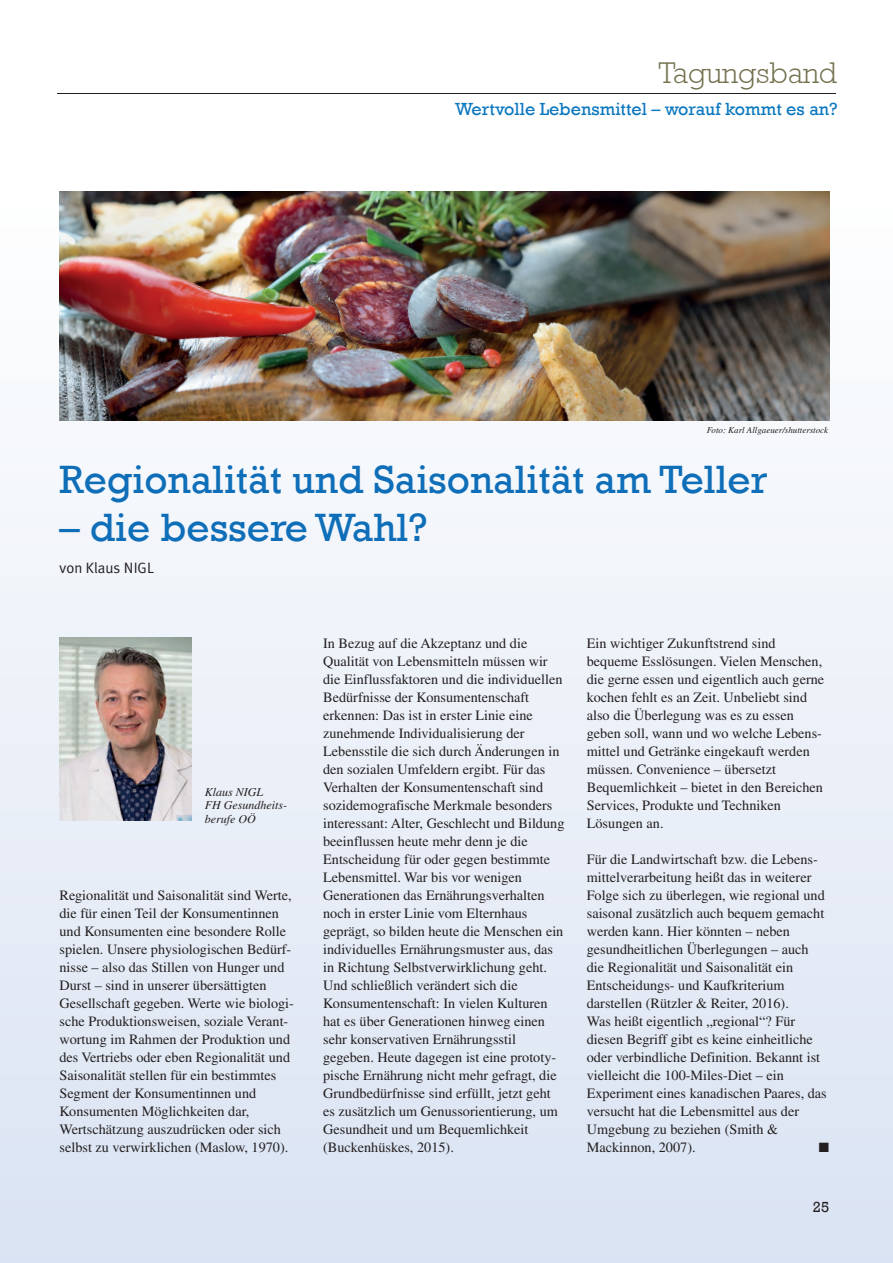
<style>
.page{position:relative;width:893px;height:1263px;background:#fff}
.page>*{position:absolute;margin:0;border:0;box-sizing:border-box;transform-origin:0 0}
.t1{font:40.5px "Rockwell";color:#0f6eb8}
.t2{font:300 30px "Rockwell";color:#72704d}
.t3{font:18px "Rockwell";color:#0c78bf}
.t4{font:15px "Meta Plus";color:#231f20}
.t5{font:15px "Rockwell";color:#231f20}
.t6{font:14.25px/18px "Times LT Std";color:#231f20}
.t7{font:13.5px "Zapf Dingbats ITC";color:#231f20}
.t8{font:italic 12px/13.5px "Times LT Std";color:#231f20}
.t9{font:italic 9px "Times LT Std";color:#231f20}
</style>
<div class="page">
<div style="left:0;top:195px;width:893px;height:1068px;background:linear-gradient(to bottom,#fefefe,#dae3f3)"></div>
<img style="left:60px;top:191px;width:769px;height:230px">
<hr style="left:57px;top:93px;width:779px;height:1px;background:#231f20">
<img style="left:60px;top:638px;width:131px;height:183px">
<h2 class="t2" style="left:658px;top:55px;width:180px">Tagungsband</h2>
<p class="t3" style="left:455px;top:98px;width:384px">Wertvolle Lebensmittel – worauf kommt es an?</p>
<p class="t9" style="left:707px;top:425px;width:123px">Foto: Karl Allgaeuer/shutterstock</p>
<h1 class="t1" style="left:60px;top:456px;width:710px">Regionalität und Saisonalität am Teller</h1>
<h1 class="t1" style="left:60px;top:504px;width:369px">– die bessere Wahl?</h1>
<p class="t4" style="left:60px;top:559px;width:96px">von Klaus NIGL</p>
<p class="t8" style="left:205px;top:785px;width:84px">Klaus NIGL<br>FH Gesundheits&shy;berufe OÖ</p>
<p class="t6" style="left:60px;top:886px;width:236px">Regionalität und Saisonalität sind Werte, die für einen Teil der Konsumentinnen und Konsumenten eine besondere Rolle spielen. Unsere physiologischen Bedürf&shy;nisse – also das Stillen von Hunger und Durst – sind in unserer übersättigten Gesellschaft gegeben. Werte wie biologi&shy;sche Produktionsweisen, soziale Verant&shy;wortung im Rahmen der Produktion und des Vertriebs oder eben Regionalität und Saisonalität stellen für ein bestimmtes Segment der Konsumentinnen und Konsumenten Möglichkeiten dar, Wertschätzung auszudrücken oder sich selbst zu verwirklichen (Maslow, 1970).</p>
<p class="t6" style="left:323px;top:634px;width:243px">In Bezug auf die Akzeptanz und die Qualität von Lebensmitteln müssen wir die Einflussfaktoren und die individuellen Bedürfnisse der Konsumentenschaft erkennen: Das ist in erster Linie eine zunehmende Individualisierung der Lebensstile die sich durch Änderungen in den sozialen Umfeldern ergibt. Für das Verhalten der Konsumentenschaft sind sozidemografische Merkmale besonders interessant: Alter, Geschlecht und Bildung beeinflussen heute mehr denn je die Entscheidung für oder gegen bestimmte Lebensmittel. War bis vor wenigen Generationen das Ernährungsverhalten noch in erster Linie vom Elternhaus geprägt, so bilden heute die Menschen ein individuelles Ernährungsmuster aus, das in Richtung Selbstverwirklichung geht.<br>Und schließlich verändert sich die Konsumentenschaft: In vielen Kulturen hat es über Generationen hinweg einen sehr konservativen Ernährungsstil gegeben. Heute dagegen ist eine prototy&shy;pische Ernährung nicht mehr gefragt, die Grundbedürfnisse sind erfüllt, jetzt geht es zusätzlich um Genussorientierung, um Gesundheit und um Bequemlichkeit (Buckenhüskes, 2015).</p>
<p class="t6" style="left:587px;top:634px;width:239px">Ein wichtiger Zukunftstrend sind bequeme Esslösungen. Vielen Menschen, die gerne essen und eigentlich auch gerne kochen fehlt es an Zeit. Unbeliebt sind also die Überlegung was es zu essen geben soll, wann und wo welche Lebens&shy;mittel und Getränke eingekauft werden müssen. Convenience – übersetzt Bequemlichkeit – bietet in den Bereichen Services, Produkte und Techniken Lösungen an.</p>
<p class="t6" style="left:587px;top:850px;width:241px">Für die Landwirtschaft bzw. die Lebens&shy;mittelverarbeitung heißt das in weiterer Folge sich zu überlegen, wie regional und saisonal zusätzlich auch bequem gemacht werden kann. Hier könnten – neben gesundheitlichen Überlegungen – auch die Regionalität und Saisonalität ein Entscheidungs- und Kaufkriterium darstellen (Rützler &amp; Reiter, 2016).<br>Was heißt eigentlich „regional“? Für diesen Begriff gibt es keine einheitliche oder verbindliche Definition. Bekannt ist vielleicht die 100-Miles-Diet – ein Experiment eines kanadischen Paares, das versucht hat die Lebensmittel aus der Umgebung zu beziehen (Smith &amp; Mackinnon, 2007).</p>
<p class="t7" style="left:819px;top:1141px;width:12px">■</p>
<p class="t5" style="left:813px;top:1198px;width:18px">25</p>
</div>
